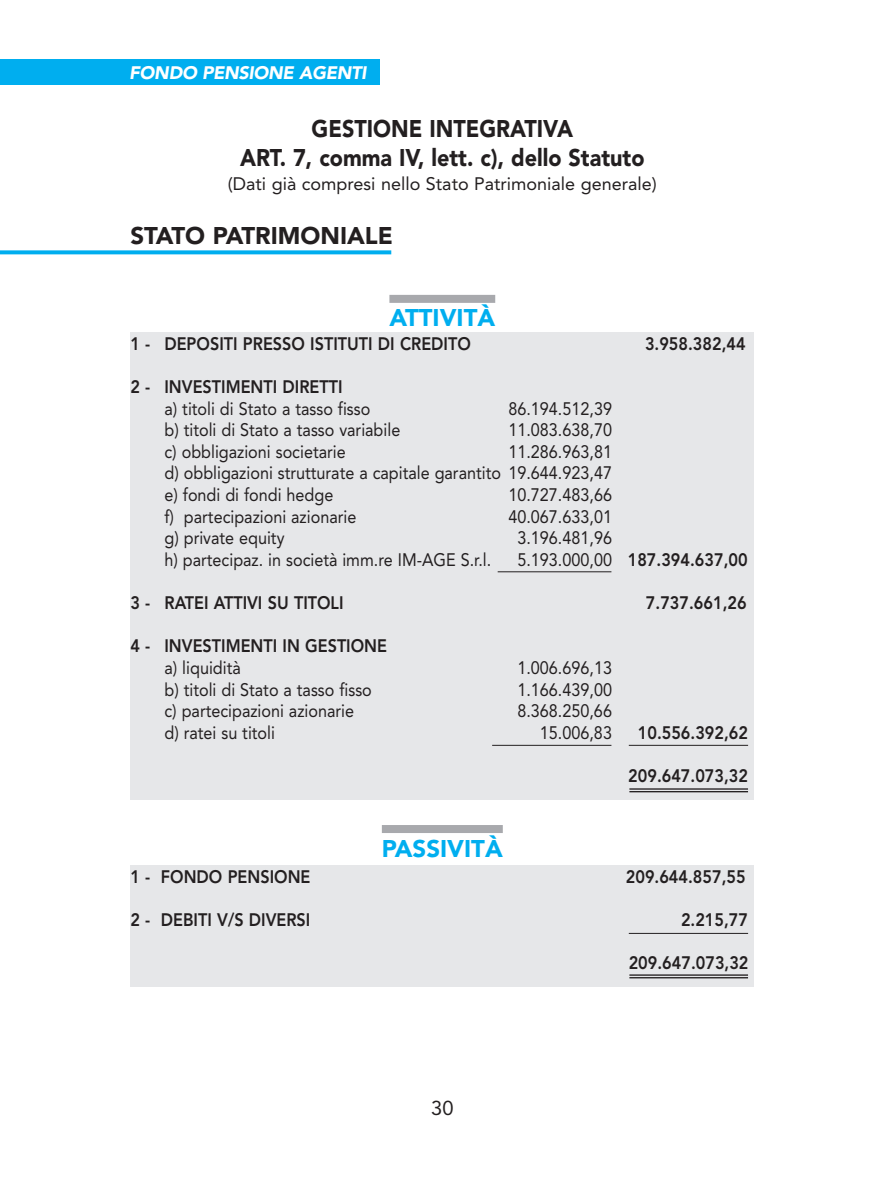
<style>
.page{position:relative;width:879px;height:1191px;background:#fff}
.page>*{position:absolute;margin:0;border:0;box-sizing:border-box;transform-origin:0 0}
.t1{font:900 24px/28.8px "Avenir";color:#231f20;text-align:center;scale:.9 1}
.t2{font:900 24px "Avenir";color:#231f20}
.t3{font:900 24px "Avenir";color:#00aeef}
.t4{font:20px "Avenir";color:#231f20}
.t5{font:18px/21.6px "Avenir";color:#231f20;text-align:justify;scale:.9 1}
.t6{font:800 18px "Avenir";color:#231f20;scale:.9 1}
.t7{font:18px "Avenir";color:#231f20}
.t8{font:italic 900 18px "Avenir";letter-spacing:-.02em;color:#fff}
.s1{font-weight:400}
</style>
<div class="page">
<div style="left:130px;top:332px;width:623px;height:467px;background:#e6e7e9"></div>
<div style="left:130px;top:865px;width:623px;height:121px;background:#e6e7e9"></div>
<hr style="left:498px;top:571px;width:113px;height:1px;background:#231f20">
<hr style="left:492px;top:745px;width:119px;height:1px;background:#231f20">
<hr style="left:629px;top:791px;width:119px;height:1px;background:#231f20">
<hr style="left:629px;top:788px;width:119px;height:1px;background:#231f20">
<hr style="left:629px;top:745px;width:119px;height:1px;background:#231f20">
<hr style="left:629px;top:977px;width:119px;height:1px;background:#231f20">
<hr style="left:629px;top:974px;width:119px;height:1px;background:#231f20">
<hr style="left:629px;top:933px;width:119px;height:1px;background:#231f20">
<div style="left:389px;top:295px;width:106px;height:8px;background:#a8a9ad"></div>
<div style="left:382px;top:825px;width:121px;height:8px;background:#a8a9ad"></div>
<div style="left:0;top:59px;width:380px;height:26px;background:#00aeef"></div>
<svg style="left:0;top:250px;width:391px;height:4px;background:#18b5f0"></svg>
<p class="t8" style="left:129px;top:65px;width:239px">FONDO PENSIONE AGENTI</p>
<h1 class="t1" style="left:240px;top:116px;width:451px">GESTIONE INTEGRATIVA<br>ART. 7, comma IV, lett. c), dello Statuto</h1>
<p class="t7" style="left:228px;top:176px;width:430px">(Dati già compresi nello Stato Patrimoniale generale)</p>
<h1 class="t2" style="left:130px;top:226px;width:264px">STATO PATRIMONIALE</h1>
<h1 class="t3" style="left:389px;top:307px;width:107px">ATTIVITÀ</h1>
<p class="t6" style="left:130px;top:336px;width:380px">1 - DEPOSITI PRESSO ISTITUTI DI CREDITO</p>
<p class="t6" style="left:645px;top:336px;width:113px">3.958.382,44</p>
<p class="t6" style="left:130px;top:379px;width:237px">2 - INVESTIMENTI DIRETTI</p>
<p class="t5" style="left:164px;top:399px;width:230px">a) titoli di Stato a tasso fisso</p>
<p class="t5" style="left:508px;top:399px;width:117px">86.194.512,39</p>
<p class="t5" style="left:164px;top:421px;width:264px">b) titoli di Stato a tasso variabile</p>
<p class="t5" style="left:508px;top:421px;width:117px">11.083.638,70</p>
<p class="t5" style="left:164px;top:442px;width:203px">c) obbligazioni societarie</p>
<p class="t5" style="left:164px;top:442px;width:499px;text-indent:344px">11.286.963,81 d) obbligazioni strutturate a capitale garantito 19.644.923,47 e) fondi di fondi hedge</p>
<p class="t5" style="left:508px;top:485px;width:117px">10.727.483,66</p>
<p class="t5" style="left:164px;top:507px;width:215px">f) partecipazioni azionarie</p>
<p class="t5" style="left:508px;top:507px;width:117px">40.067.633,01</p>
<p class="t5" style="left:164px;top:529px;width:135px">g) private equity</p>
<p class="t5" style="left:517px;top:529px;width:107px">3.196.481,96</p>
<p class="t5" style="left:164px;top:550px;width:365px">h) partecipaz. in società imm.re IM-AGE S.r.l.</p>
<p class="t6" style="left:517px;top:552px;width:257px"><span class="s1">5.193.000,00</span> 187.394.637,00</p>
<p class="t6" style="left:130px;top:595px;width:238px">3 - RATEI ATTIVI SU TITOLI</p>
<p class="t6" style="left:646px;top:595px;width:113px">7.737.661,26</p>
<p class="t6" style="left:130px;top:638px;width:287px">4 - INVESTIMENTI IN GESTIONE</p>
<p class="t5" style="left:164px;top:658px;width:86px">a) liquidità</p>
<p class="t5" style="left:517px;top:658px;width:107px">1.006.696,13</p>
<p class="t5" style="left:164px;top:680px;width:232px">b) titoli di Stato a tasso fisso</p>
<p class="t5" style="left:517px;top:680px;width:107px">1.166.439,00</p>
<p class="t5" style="left:164px;top:701px;width:212px">c) partecipazioni azionarie</p>
<p class="t5" style="left:517px;top:701px;width:107px">8.368.250,66</p>
<p class="t5" style="left:164px;top:723px;width:124px">d) ratei su titoli</p>
<p class="t5" style="left:540px;top:723px;width:82px">15.006,83</p>
<p class="t6" style="left:638px;top:725px;width:124px">10.556.392,62</p>
<p class="t6" style="left:628px;top:768px;width:135px">209.647.073,32</p>
<h1 class="t3" style="left:382px;top:838px;width:122px">PASSIVITÀ</h1>
<p class="t6" style="left:130px;top:869px;width:202px">1 - FONDO PENSIONE</p>
<p class="t6" style="left:626px;top:869px;width:135px">209.644.857,55</p>
<p class="t6" style="left:130px;top:912px;width:201px">2 - DEBITI V/S DIVERSI</p>
<p class="t6" style="left:681px;top:912px;width:76px">2.215,77</p>
<p class="t6" style="left:629px;top:955px;width:135px">209.647.073,32</p>
<p class="t4" style="left:431px;top:1100px;width:24px">30</p>
</div>
